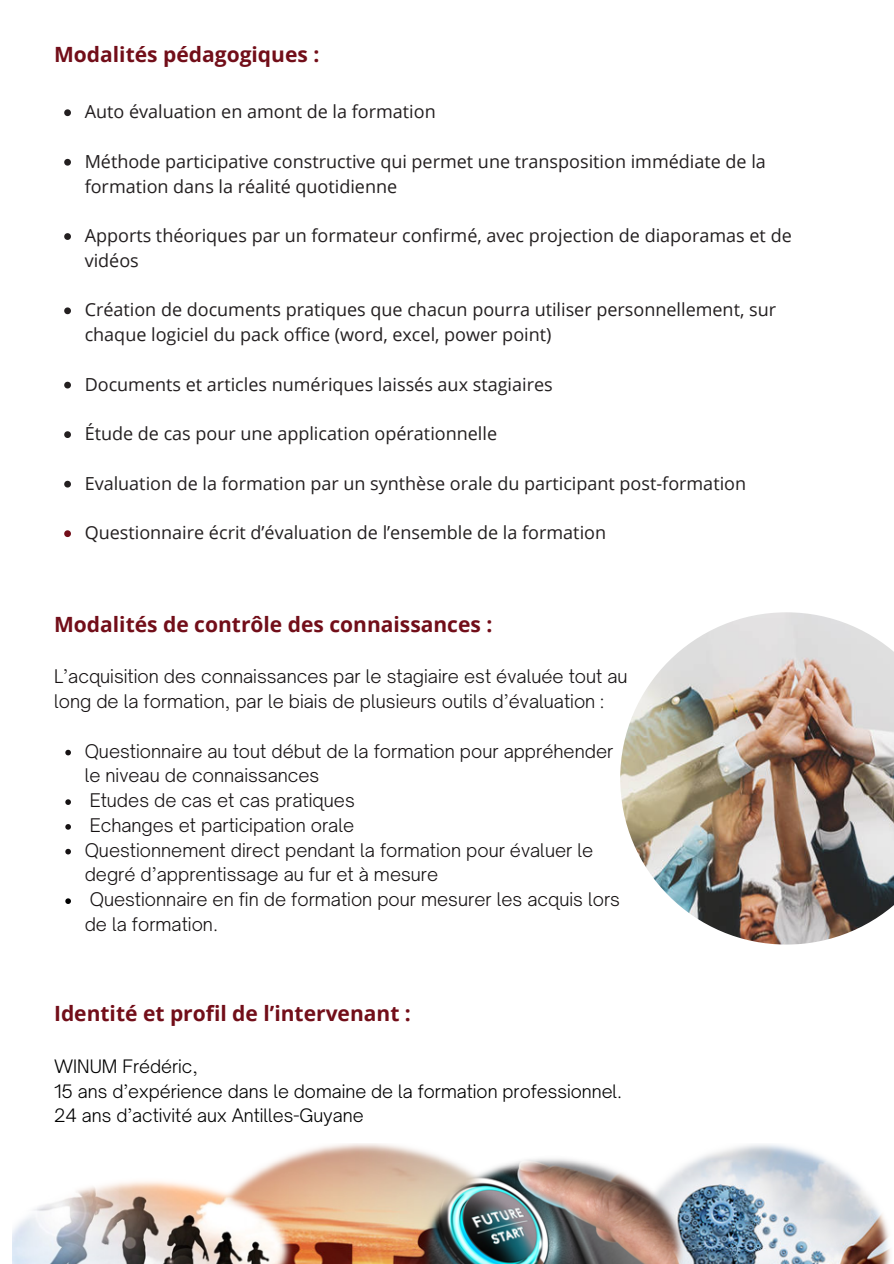
<style>
.page{position:relative;width:894px;height:1264px;background:#fff}
.page>*{position:absolute;margin:0;border:0;box-sizing:border-box;transform-origin:0 0}
.t1{font:700 21px "Open Sans";color:#720e19}
.t2{font:18px/24.8px "Open Sans";color:#231f20}
.t3{font:300 18px/24.8px "Open Sauce One";color:#161213}
.t4{font:300 17.7px "Open Sauce One";color:#000}
</style>
<div class="page">
<img style="left:620px;top:612px;width:273px;height:332px">
<img style="left:13px;top:1143px;width:878px;height:120px">
<svg style="left:64px;top:109px;width:7px;height:7px"></svg>
<svg style="left:64px;top:159px;width:7px;height:7px"></svg>
<svg style="left:64px;top:233px;width:7px;height:7px"></svg>
<svg style="left:64px;top:307px;width:7px;height:7px"></svg>
<svg style="left:64px;top:382px;width:7px;height:6px"></svg>
<svg style="left:64px;top:431px;width:7px;height:7px"></svg>
<svg style="left:64px;top:481px;width:7px;height:6px"></svg>
<svg style="left:64px;top:530px;width:7px;height:7px"></svg>
<svg style="left:65px;top:749px;width:6px;height:6px"></svg>
<svg style="left:65px;top:799px;width:6px;height:6px"></svg>
<svg style="left:65px;top:824px;width:6px;height:5px"></svg>
<svg style="left:65px;top:848px;width:6px;height:6px"></svg>
<svg style="left:65px;top:898px;width:6px;height:6px"></svg>
<p class="t1" style="left:54px;top:40px;width:267px">Modalités pédagogiques :</p>
<p class="t2" style="left:85px;top:99px;width:352px">Auto évaluation en amont de la formation</p>
<p class="t2" style="left:85px;top:148px;width:682px">Méthode participative constructive qui permet une transposition immédiate de la formation dans la réalité quotidienne</p>
<p class="t2" style="left:85px;top:223px;width:708px">Apports théoriques par un formateur confirmé, avec projection de diaporamas et de vidéos</p>
<p class="t2" style="left:85px;top:297px;width:692px">Création de documents pratiques que chacun pourra utiliser personnellement, sur chaque logiciel du pack office (word, excel, power point)</p>
<p class="t2" style="left:85px;top:371px;width:469px">Documents et articles numériques laissés aux stagiaires</p>
<p class="t2" style="left:85px;top:421px;width:414px">Étude de cas pour une application opérationnelle</p>
<h1 class="t2" style="left:85px;top:470px;width:662px">Evaluation de la formation par un synthèse orale du participant post-formation</h1>
<p class="t2" style="left:85px;top:520px;width:523px">Questionnaire écrit d’évaluation de l’ensemble de la formation</p>
<p class="t1" style="left:54px;top:609px;width:439px">Modalités de contrôle des connaissances :</p>
<p class="t3" style="left:54px;top:664px;width:575px">L’acquisition des connaissances par le stagiaire est évaluée tout au long de la formation, par le biais de plusieurs outils d’évaluation :</p>
<p class="t3" style="left:85px;top:738px;width:530px">Questionnaire au tout début de la formation pour appréhender le niveau de connaissances</p>
<p class="t3" style="left:90px;top:788px;width:266px">Etudes de cas et cas pratiques</p>
<p class="t3" style="left:90px;top:812px;width:266px">Echanges et participation orale</p>
<p class="t3" style="left:85px;top:837px;width:510px">Questionnement direct pendant la formation pour évaluer le degré d’apprentissage au fur et à mesure</p>
<h1 class="t3" style="left:85px;top:887px;width:536px">Questionnaire en fin de formation pour mesurer les acquis lors de la formation.</h1>
<p class="t1" style="left:54px;top:998px;width:358px">Identité et profil de l’intervenant :</p>
<p class="t4" style="left:54px;top:1055px;width:145px">WINUM Frédéric,</p>
<p class="t4" style="left:54px;top:1079px;width:569px">15 ans d’expérience dans le domaine de la formation professionnel.</p>
<p class="t4" style="left:54px;top:1104px;width:311px">24 ans d’activité aux Antilles-Guyane</p>
</div>
